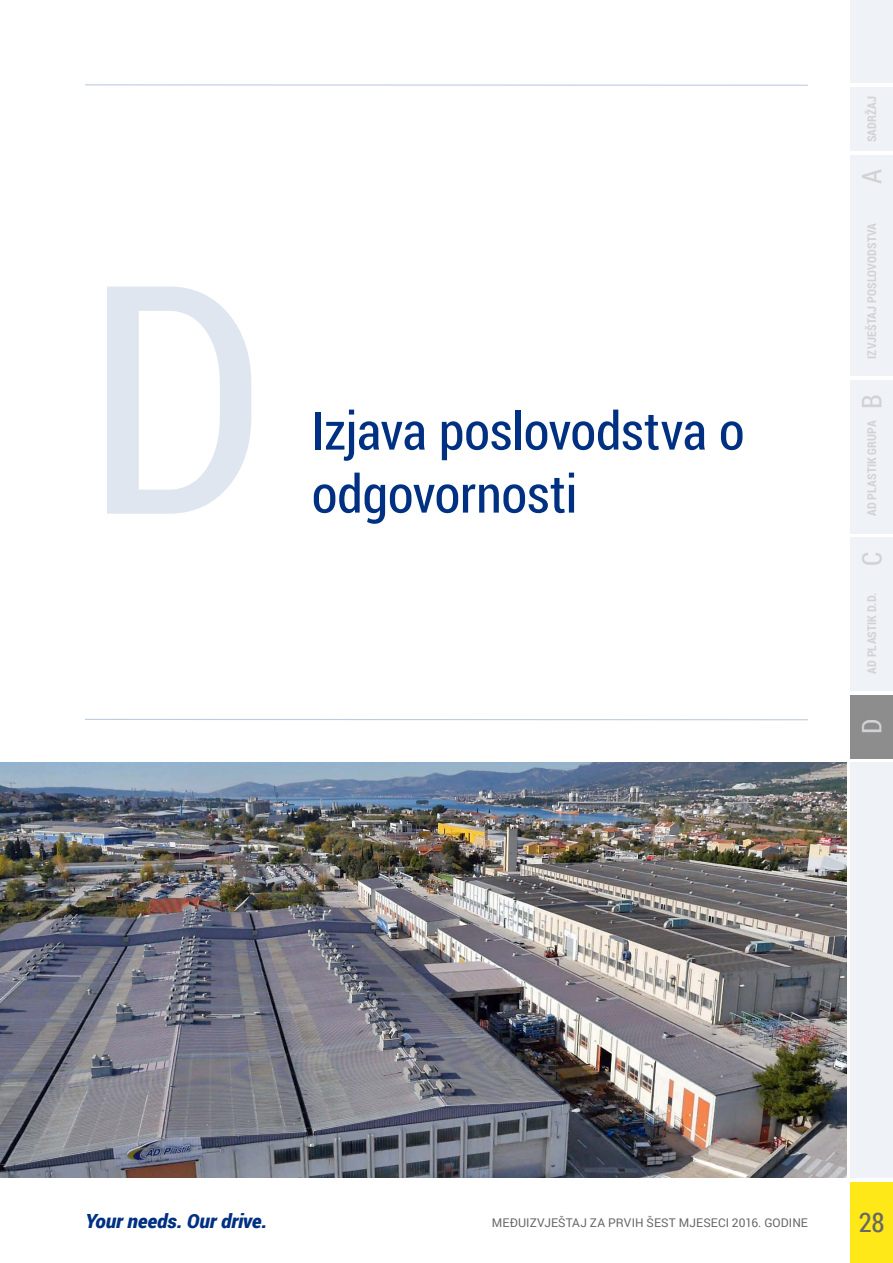
<style>
.page{position:relative;width:893px;height:1263px;background:#fff}
.page>*{position:absolute;margin:0;border:0;box-sizing:border-box;transform-origin:0 0}
.t1{font:319.5px "Roboto Condensed";color:#e0e6f0}
.t2{font:52.5px "Roboto Condensed";letter-spacing:-.005em;color:#003082}
.t3{font:27px "Roboto Condensed";color:#d1d2d4}
.t4{font:27px "Roboto Condensed";color:#676767}
.t5{font:italic 900 19.5px "Roboto";letter-spacing:-.005em;color:#003082}
.t6{font:700 12px "Roboto Condensed";letter-spacing:.015em;color:#d1d2d4}
.t7{font:12px "Roboto";letter-spacing:.005em;color:#676767}
</style>
<div class="page">
<hr style="left:85px;top:84px;width:723px;height:2px;background:#bfcbe1">
<hr style="left:85px;top:719px;width:723px;height:1px;background:#bfcbe1">
<img style="left:0;top:763px;width:846px;height:415px">
<div style="left:850px;top:1182px;width:43px;height:81px;background:#ffe817"></div>
<div style="left:850px;top:155px;width:43px;height:221px;background:#eff2f7"></div>
<div style="left:850px;top:380px;width:43px;height:153px;background:#eff2f7"></div>
<div style="left:850px;top:538px;width:43px;height:153px;background:#eff2f7"></div>
<div style="left:850px;top:695px;width:43px;height:63px;background:#8d8d8d"></div>
<div style="left:850px;top:87px;width:43px;height:63px;background:#eff2f7"></div>
<div style="left:850px;top:0;width:43px;height:83px;background:#eff2f7"></div>
<div style="left:850px;top:763px;width:43px;height:415px;background:#eff2f7"></div>
<p class="t6" style="left:863px;top:142px;width:48px;rotate:-90deg">SADRŽAJ</p>
<h1 class="t1" style="left:85px;top:178px;width:181px">D</h1>
<h2 class="t2" style="left:312px;top:394px;width:434px">Izjava poslovodstva o</h2>
<h2 class="t2" style="left:312px;top:457px;width:267px">odgovornosti</h2>
<h3 class="t3" style="left:853px;top:184px;width:16px;rotate:-90deg">A</h3>
<p class="t6" style="left:863px;top:359px;width:137px;rotate:-90deg">IZVJEŠTAJ POSLOVODSTVA</p>
<h3 class="t3" style="left:853px;top:409px;width:16px;rotate:-90deg">B</h3>
<p class="t6" style="left:863px;top:516px;width:97px;rotate:-90deg">AD PLASTIK GRUPA</p>
<h3 class="t3" style="left:853px;top:566px;width:16px;rotate:-90deg">C</h3>
<p class="t6" style="left:863px;top:674px;width:83px;rotate:-90deg">AD PLASTIK D.D.</p>
<h3 class="t3" style="left:853px;top:734px;width:17px;rotate:-90deg">D</h3>
<h3 class="t5" style="left:85px;top:1207px;width:184px">Your needs. Our drive.</h3>
<p class="t7" style="left:492px;top:1214px;width:318px">MEĐUIZVJEŠTAJ ZA PRVIH ŠEST MJESECI 2016. GODINE</p>
<h3 class="t4" style="left:859px;top:1204px;width:27px">28</h3>
</div>
